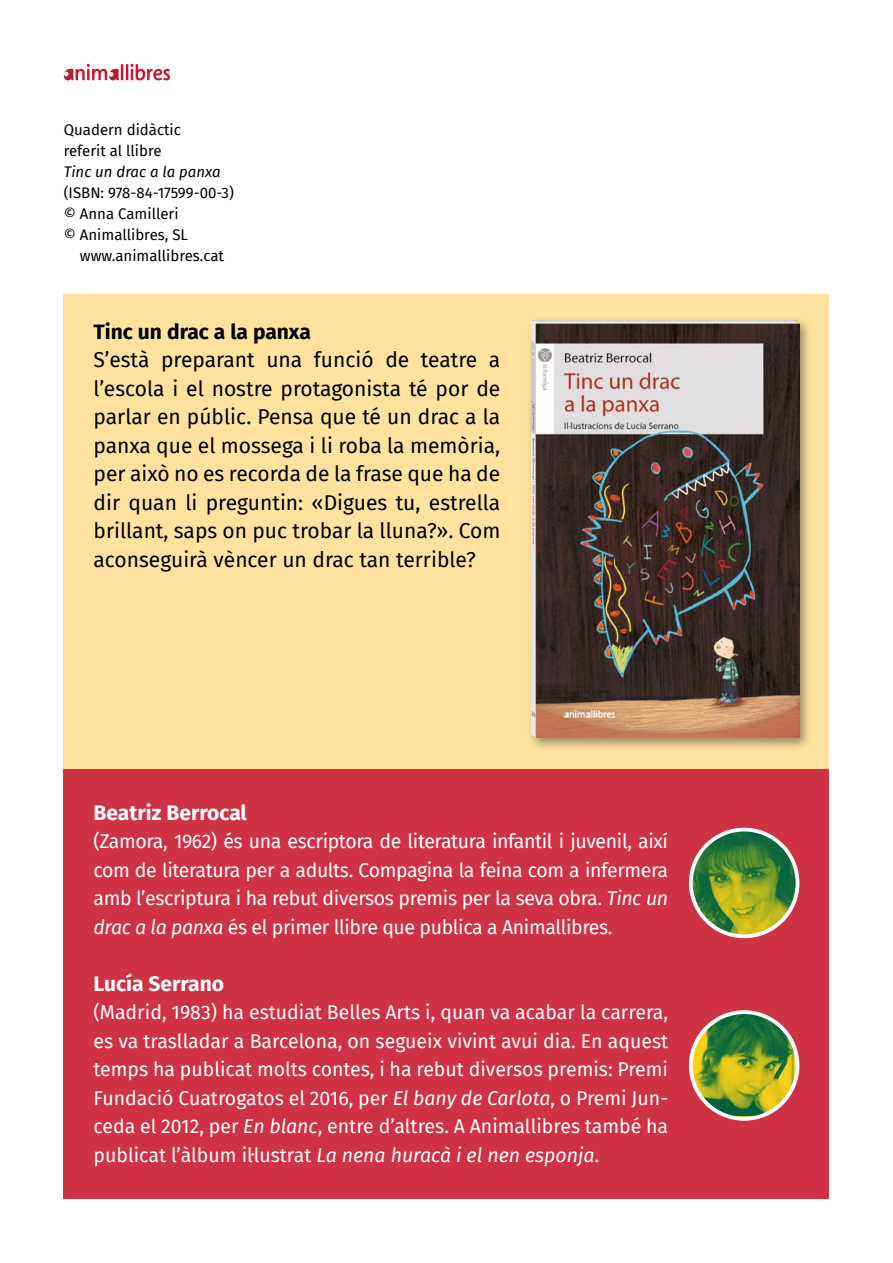
<style>
.page{position:relative;width:893px;height:1263px;background:#fff}
.page>*{position:absolute;margin:0;border:0;box-sizing:border-box;transform-origin:0 0}
.t1{font:21px/28.5px "Fira Sans";color:#000;text-align:justify}
.t2{font:700 21px "Fira Sans";color:#fff}
.t3{font:700 21px "Fira Sans";color:#000}
.t4{font:19.5px/28.5px "Fira Sans";letter-spacing:-.02em;color:#fff;text-align:justify}
.t5{font:15px/21px "Fira Sans";color:#000}
.t6{font:italic 15px "Fira Sans";color:#000}
.s1{font-style:italic}
</style>
<div class="page">
<div style="left:64px;top:295px;width:765px;height:475px;background:#ffe29e"></div>
<div style="left:527px;top:316px;width:285px;height:436px;background:#000;opacity:.4"></div>
<img style="left:532px;top:321px;width:267px;height:417px">
<div style="left:64px;top:770px;width:765px;height:429px;background:#cf3243"></div>
<img style="left:691px;top:1012px;width:106px;height:107px;border-radius:53px">
<div style="left:689px;top:1010px;width:110px;height:111px;border:4px solid #fff;border-radius:50%"></div>
<img style="left:691px;top:829px;width:106px;height:107px;border-radius:53px">
<div style="left:689px;top:828px;width:110px;height:110px;border:4px solid #fff;border-radius:50%"></div>
<svg style="left:64px;top:64px;width:106px;height:16px"></svg>
<p class="t5" style="left:64px;top:119px;width:119px">Quadern didàctic referit al llibre</p>
<p class="t6" style="left:64px;top:160px;width:158px">Tinc un drac a la panxa</p>
<p class="t5" style="left:64px;top:182px;width:172px">(ISBN: 978-84-17599-00-3) © Anna Camilleri<br>© Animallibres, SL</p>
<p class="t5" style="left:80px;top:245px;width:146px">www.animallibres.cat</p>
<p class="t3" style="left:94px;top:314px;width:219px">Tinc un drac a la panxa</p>
<p class="t1" style="left:94px;top:345px;width:408px">S’està preparant una funció de teatre a l’escola i el nostre protagonista té por de parlar en públic. Pensa que té un drac a la panxa que el mossega i li roba la memòria, per això no es recorda de la frase que ha de dir quan li preguntin: «Digues tu, estrella brillant, saps on puc trobar la lluna?». Com aconseguirà vèncer un drac tan terrible?</p>
<p class="t2" style="left:94px;top:795px;width:155px">Beatriz Berrocal</p>
<p class="t4" style="left:94px;top:827px;width:576px">(Zamora, 1962) és una escriptora de literatura infantil i juvenil, així com de literatura per a adults. Compagina la feina com a infermera amb l’escriptura i ha rebut diversos premis per la seva obra. <span class="s1">Tinc un drac a la panxa</span> és el primer llibre que publica a Animallibres.</p>
<p class="t2" style="left:94px;top:966px;width:132px">Lucía Serrano</p>
<p class="t4" style="left:94px;top:998px;width:576px">(Madrid, 1983) ha estudiat Belles Arts i, quan va acabar la carrera, es va traslladar a Barcelona, on segueix vivint avui dia. En aquest temps ha publicat molts contes, i ha rebut diversos premis: Premi Fundació Cuatrogatos el 2016, per <span class="s1">El bany de Carlota</span>, o Premi Jun&shy;ceda el 2012, per <span class="s1">En blanc</span>, entre d’altres. A Animallibres també ha publicat l’àlbum il·lustrat <span class="s1">La nena huracà i el nen esponja</span>.</p>
</div>
